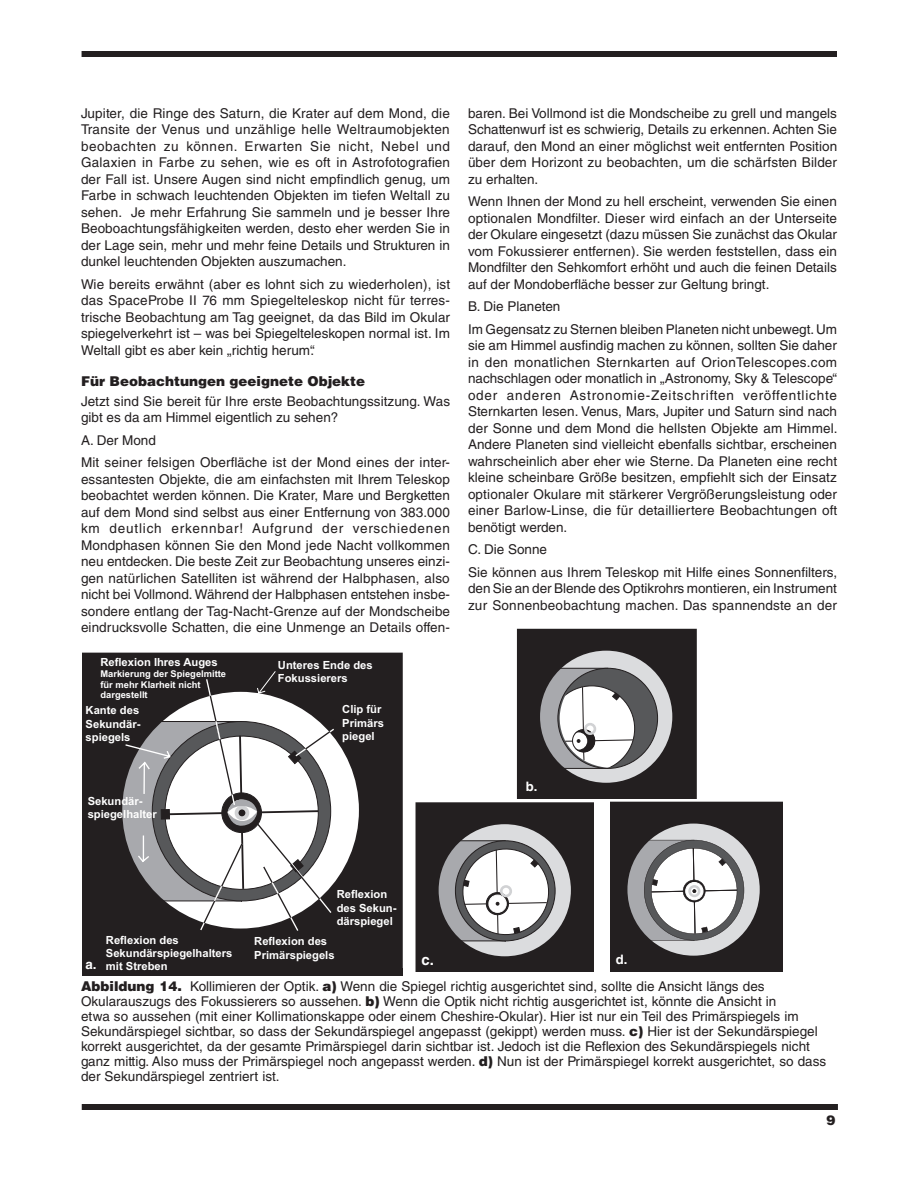
<style>
.page{position:relative;width:918px;height:1188px;background:#fff}
.page>*{position:absolute;margin:0;border:0;box-sizing:border-box;transform-origin:0 0}
.t1{font:700 15px "Helvetica LT Std";color:#fff}
.t2{font:13.5px/16.5px "Helvetica LT Std";color:#231f20;text-align:justify}
.t3{font:900 13.5px "Helvetica LT Std";color:#231f20}
.t4{font:700 13.35px "Helvetica LT Std";color:#fff}
.t5{font:700 13.05px "Helvetica LT Std";color:#fff}
.t6{font:700 11.25px/13.5px "Arial";color:#fff}
.t7{font:700 9.3px/10.4px "Arial";color:#fff}
.s1{font-weight:900}
</style>
<div class="page">
<div style="left:82px;top:51px;width:755px;height:6px;background:#231f20"></div>
<div style="left:82px;top:1104px;width:756px;height:6px;background:#231f20"></div>
<svg style="left:416px;top:629px;width:366px;height:343px"></svg>
<div style="left:616px;top:955px;width:25px;height:14px;background:#231f20"></div>
<svg style="left:82px;top:653px;width:321px;height:315px;background:#312d2e"></svg>
<svg style="left:82px;top:670px;width:254px;height:262px"></svg>
<div style="left:82px;top:968px;width:321px;height:7px;background:#231f20"></div>
<p class="t2" style="left:81px;top:105px;width:371px">Jupiter, die Ringe des Saturn, die Krater auf dem Mond, die Transite der Venus und unzählige helle Weltraumobjekten beobachten zu können. Erwarten Sie nicht, Nebel und Galaxien in Farbe zu sehen, wie es oft in Astrofotografien der Fall ist. Unsere Augen sind nicht empfindlich genug, um Farbe in schwach leuchtenden Objekten im tiefen Weltall zu sehen. Je mehr Erfahrung Sie sammeln und je besser Ihre Beoboachtungsfähigkeiten werden, desto eher werden Sie in der Lage sein, mehr und mehr feine Details und Strukturen in dunkel leuchtenden Objekten auszumachen.</p>
<p class="t2" style="left:81px;top:276px;width:371px">Wie bereits erwähnt (aber es lohnt sich zu wiederholen), ist das SpaceProbe II 76 mm Spiegelteleskop nicht für terres&shy;trische Beobachtung am Tag geeignet, da das Bild im Okular spiegelverkehrt ist – was bei Spiegelteleskopen normal ist. Im Weltall gibt es aber kein „richtig herum“.</p>
<p class="t3" style="left:81px;top:373px;width:286px">Für Beobachtungen geeignete Objekte</p>
<p class="t2" style="left:81px;top:393px;width:371px">Jetzt sind Sie bereit für Ihre erste Beobachtungssitzung. Was gibt es da am Himmel eigentlich zu sehen?</p>
<p class="t2" style="left:81px;top:429px;width:370px;line-height:22.5px">A. Der Mond<br>Mit seiner felsigen Oberfläche ist der Mond eines der inter-</p>
<p class="t2" style="left:81px;top:471px;width:371px">essantesten Objekte, die am einfachsten mit Ihrem Teleskop beobachtet werden können. Die Krater, Mare und Bergketten auf dem Mond sind selbst aus einer Entfernung von 383.000 km deutlich erkennbar! Aufgrund der verschiedenen Mondphasen können Sie den Mond jede Nacht vollkommen neu entdecken. Die beste Zeit zur Beobachtung unseres einzi&shy;gen natürlichen Satelliten ist während der Halbphasen, also nicht bei Vollmond. Während der Halbphasen entstehen insbe&shy;sondere entlang der Tag-Nacht-Grenze auf der Mondscheibe eindrucksvolle Schatten, die eine Unmenge an Details offen-</p>
<p class="t6" style="left:100px;top:656px;width:119px">Reflexion Ihres Auges</p>
<p class="t7" style="left:100px;top:669px;width:127px">Markierung der Spiegelmitte für mehr Klarheit nicht dargestellt</p>
<p class="t6" style="left:278px;top:658px;width:96px">Unteres Ende des<br>Fokussierers</p>
<p class="t6" style="left:342px;top:703px;width:43px">Clip für<br>Primärs piegel</p>
<p class="t6" style="left:86px;top:704px;width:56px;text-align:justify">Kante des Sekundär&shy;spiegels</p>
<p class="t6" style="left:88px;top:795px;width:71px">Sekundär&shy;spiegelhalter</p>
<p class="t2" style="left:468px;top:105px;width:371px">baren. Bei Vollmond ist die Mondscheibe zu grell und mangels Schattenwurf ist es schwierig, Details zu erkennen. Achten Sie darauf, den Mond an einer möglichst weit entfernten Position über dem Horizont zu beobachten, um die schärfsten Bilder zu erhalten.</p>
<p class="t2" style="left:468px;top:193px;width:371px">Wenn Ihnen der Mond zu hell erscheint, verwenden Sie einen optionalen Mondfilter. Dieser wird einfach an der Unterseite der Okulare eingesetzt (dazu müssen Sie zunächst das Okular vom Fokussierer entfernen). Sie werden feststellen, dass ein Mondfilter den Sehkomfort erhöht und auch die feinen Details auf der Mondoberfläche besser zur Geltung bringt.</p>
<p class="t2" style="left:468px;top:295px;width:371px;line-height:22.5px">B. Die Planeten<br>Im Gegensatz zu Sternen bleiben Planeten nicht unbewegt. Um</p>
<p class="t2" style="left:468px;top:337px;width:371px">sie am Himmel ausfindig machen zu können, sollten Sie daher in den monatlichen Sternkarten auf OrionTelescopes.com nachschlagen oder monatlich in „Astronomy, Sky &amp; Telescope“ oder anderen Astronomie-Zeitschriften veröffentlichte Sternkarten lesen. Venus, Mars, Jupiter und Saturn sind nach der Sonne und dem Mond die hellsten Objekte am Himmel.<br>Andere Planeten sind vielleicht ebenfalls sichtbar, erscheinen wahrscheinlich aber eher wie Sterne. Da Planeten eine recht kleine scheinbare Größe besitzen, empfiehlt sich der Einsatz optionaler Okulare mit stärkerer Vergrößerungsleistung oder einer Barlow-Linse, die für detailliertere Beobachtungen oft benötigt werden.</p>
<p class="t2" style="left:468px;top:538px;width:371px;line-height:22.5px">C. Die Sonne<br>Sie können aus Ihrem Teleskop mit Hilfe eines Sonnenfilters,</p>
<p class="t2" style="left:468px;top:580px;width:371px">den Sie an der Blende des Optikrohrs montieren, ein Instrument zur Sonnenbeobachtung machen. Das spannendste an der</p>
<p class="t5" style="left:526px;top:778px;width:13px">b.</p>
<p class="t6" style="left:337px;top:888px;width:61px">Reflexion des Sekun&shy;därspiegel</p>
<p class="t4" style="left:85px;top:956px;width:13px">a.</p>
<p class="t6" style="left:106px;top:933px;width:128px">Reflexion des<br>Sekundärspiegelhalters mit Streben</p>
<p class="t6" style="left:254px;top:935px;width:82px">Reflexion des<br>Primärspiegels</p>
<p class="t1" style="left:421px;top:950px;width:14px">c.</p>
<p class="t5" style="left:616px;top:951px;width:13px">d.</p>
<p class="t2" style="left:81px;top:979px;width:747px;line-height:15px;text-align:left"><span class="s1">Abbildung 14.</span> Kollimieren der Optik. <span class="s1">a)</span> Wenn die Spiegel richtig ausgerichtet sind, sollte die Ansicht längs des Okularauszugs des Fokussierers so aussehen. <span class="s1">b)</span> Wenn die Optik nicht richtig ausgerichtet ist, könnte die Ansicht in<br>etwa so aussehen (mit einer Kollimationskappe oder einem Cheshire-Okular). Hier ist nur ein Teil des Primärspiegels im Sekundärspiegel sichtbar, so dass der Sekundärspiegel angepasst (gekippt) werden muss. <span class="s1">c)</span> Hier ist der Sekundärspiegel korrekt ausgerichtet, da der gesamte Primärspiegel darin sichtbar ist. Jedoch ist die Reflexion des Sekundärspiegels nicht ganz mittig. Also muss der Primärspiegel noch angepasst werden. <span class="s1">d)</span> Nun ist der Primärspiegel korrekt ausgerichtet, so dass der Sekundärspiegel zentriert ist.</p>
<p class="t3" style="left:826px;top:1111px;width:11px">9</p>
</div>
